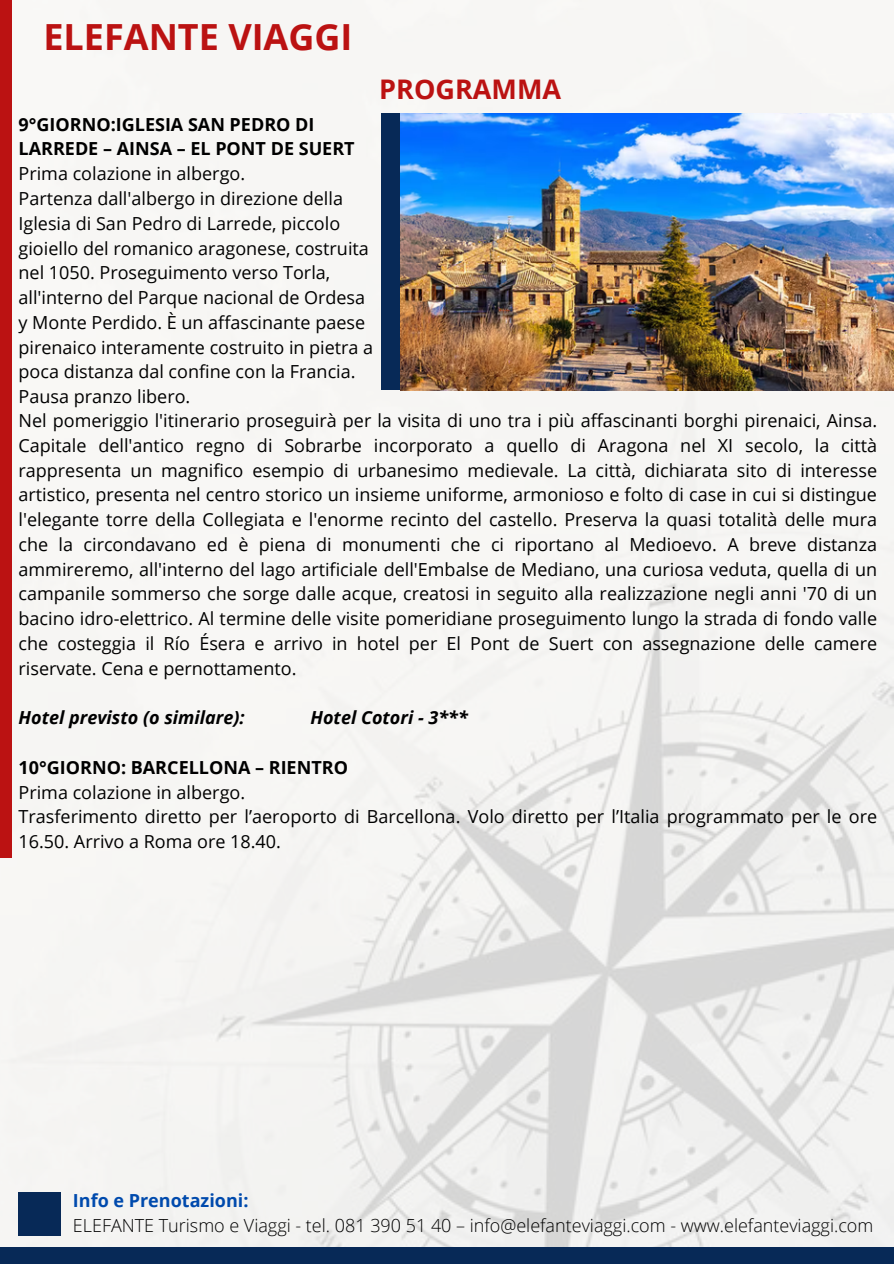
<style>
.page{position:relative;width:894px;height:1264px;background:#fff}
.page>*{position:absolute;margin:0;border:0;box-sizing:border-box;transform-origin:0 0}
.t1{font:700 36px "Open Sans";color:#bb1212}
.t2{font:700 27px "Open Sans";color:#bb1212}
.t3{font:18px/24.8px "Open Sans";color:#000}
.t4{font:300 18px "Open Sans";color:#000}
.t5{font:700 18px/24.8px "Open Sans";color:#000}
.t6{font:italic 700 18px "Open Sans";color:#000}
.t7{font:700 18px "Open Sans";color:#004aad}
</style>
<div class="page">
<img style="left:0;top:0;width:892px;height:1247px">
<div style="left:0;top:0;width:11px;height:857px;background:#bb1212"></div>
<div style="left:19px;top:1191px;width:42px;height:44px;background:#072957"></div>
<div style="left:0;top:1247px;width:893px;height:16px;background:#072957"></div>
<div style="left:381px;top:113px;width:56px;height:277px;background:#072957"></div>
<img style="left:400px;top:113px;width:493px;height:277px">
<p class="t1" style="left:43px;top:11px;width:310px">ELEFANTE VIAGGI</p>
<p class="t5" style="left:19px;top:111px;width:337px">9°GIORNO:IGLESIA SAN PEDRO DI<br>LARREDE – AINSA – EL PONT DE SUERT</p>
<p class="t3" style="left:19px;top:161px;width:228px">Prima colazione in albergo.</p>
<p class="t3" style="left:19px;top:186px;width:356px">Partenza dall'albergo in direzione della Iglesia di San Pedro di Larrede, piccolo gioiello del romanico aragonese, costruita nel 1050. Proseguimento verso Torla, all'interno del Parque nacional de Ordesa y Monte Perdido. È un affascinante paese pirenaico interamente costruito in pietra a poca distanza dal confine con la Francia.</p>
<p class="t3" style="left:19px;top:384px;width:173px">Pausa pranzo libero.</p>
<p class="t2" style="left:379px;top:70px;width:183px">PROGRAMMA</p>
<p class="t3" style="left:19px;top:408px;width:859px;text-align:justify">Nel pomeriggio l'itinerario proseguirà per la visita di uno tra i più affascinanti borghi pirenaici, Ainsa.<br>Capitale dell'antico regno di Sobrarbe incorporato a quello di Aragona nel XI secolo, la città rappresenta un magnifico esempio di urbanesimo medievale. La città, dichiarata sito di interesse artistico, presenta nel centro storico un insieme uniforme, armonioso e folto di case in cui si distingue l'elegante torre della Collegiata e l'enorme recinto del castello. Preserva la quasi totalità delle mura che la circondavano ed è piena di monumenti che ci riportano al Medioevo. A breve distanza ammireremo, all'interno del lago artificiale dell'Embalse de Mediano, una curiosa veduta, quella di un campanile sommerso che sorge dalle acque, creatosi in seguito alla realizzazione negli anni '70 di un bacino idro-elettrico. Al termine delle visite pomeridiane proseguimento lungo la strada di fondo valle che costeggia il Río Ésera e arrivo in hotel per El Pont de Suert con assegnazione delle camere riservate. Cena e pernottamento.</p>
<p class="t6" style="left:19px;top:705px;width:227px">Hotel previsto (o similare):</p>
<p class="t6" style="left:310px;top:705px;width:159px">Hotel Cotori - 3***</p>
<p class="t5" style="left:19px;top:754px;width:331px">10°GIORNO: BARCELLONA – RIENTRO</p>
<p class="t3" style="left:19px;top:779px;width:859px">Prima colazione in albergo.<br>Trasferimento diretto per l’aeroporto di Barcellona. Volo diretto per l’Italia programmato per le ore<br>16.50. Arrivo a Roma ore 18.40.</p>
<h1 class="t7" style="left:73px;top:1187px;width:177px">Info e Prenotazioni:</h1>
<h2 class="t4" style="left:73px;top:1212px;width:801px">ELEFANTE Turismo e Viaggi - tel. 081 390 51 40 – info@elefanteviaggi.com - www.elefanteviaggi.com</h2>
</div>
